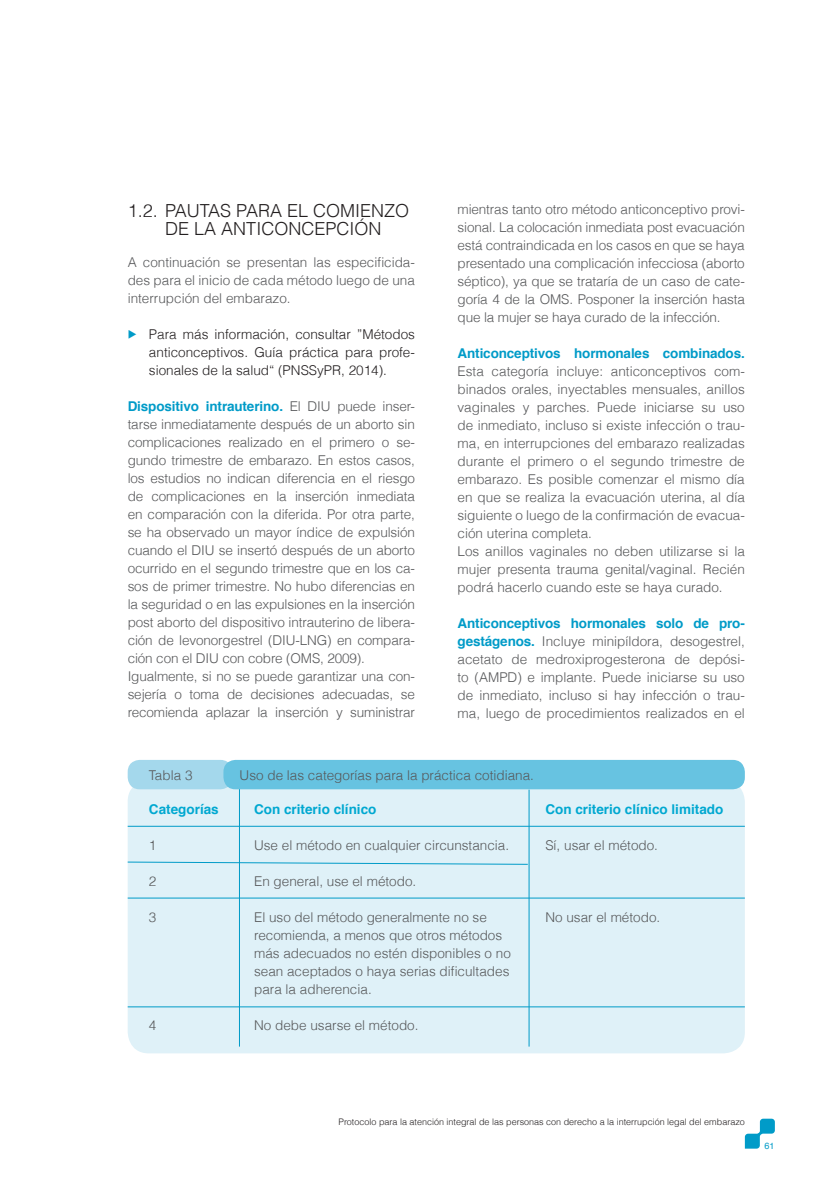
<style>
.page{position:relative;width:830px;height:1191px;background:#fff}
.page>*{position:absolute;margin:0;border:0;box-sizing:border-box;transform-origin:0 0}
.Subtítulo_2{font:300 18px/18px "Helvetica";color:#231f20;text-align:center}
.Texto{font:300 13.5px/18px "Helvetica";color:#57585a;text-align:justify}
._04_Título_3{font:300 13.5px "Helvetica";color:#57585a}
.Texto-2{font:300 13.5px/18px "Helvetica";color:#231f20;text-align:justify}
._04_Título_3-2{font:700 13.5px "Helvetica";color:#00a8d1}
.t1{font:300 9px "Helvetica";color:#231f20}
.t2{font:9px "Helvetica";color:#009bc8}
.s1{font-weight:700;color:#009bc8}
</style>
<div class="page">
<svg style="left:744px;top:1118px;width:30px;height:30px"></svg>
<div style="left:128px;top:780px;width:616px;height:273px;background:#dff1f8;border-radius:21px"></div>
<hr style="left:128px;top:826px;width:616px;height:1px;background:#009bc8">
<svg style="left:127px;top:861px;width:401px;height:4px"></svg>
<hr style="left:239px;top:783px;width:1px;height:263px;background:#009bc8">
<div style="left:128px;top:760px;width:104px;height:29px;background:#a4d8ec;border-radius:12px"></div>
<div style="left:223px;top:760px;width:521px;height:29px;background:#67c3e1;border-radius:12px"></div>
<hr style="left:128px;top:897px;width:616px;height:1px;background:#009bc8">
<hr style="left:128px;top:1006px;width:616px;height:1px;background:#009bc8">
<hr style="left:528px;top:789px;width:1px;height:257px;background:#009bc8">
<p class="Subtítulo_2" style="left:128px;top:201px;width:283px">1.2. PAUTAS PARA EL COMIENZO<br>DE LA ANTICONCEPCIÓN</p>
<p class="Texto" style="left:128px;top:253px;width:289px">A continuación se presentan las especificida&shy;des para el inicio de cada método luego de una interrupción del embarazo.</p>
<p class="Texto-2" style="left:149px;top:325px;width:267px">Para más información, consultar ”Métodos anticonceptivos. Guía práctica para profe&shy;sionales de la salud“ (PNSSyPR, 2014).</p>
<p class="Texto" style="left:128px;top:397px;width:289px"><span class="s1">Dispositivo intrauterino.</span> El DIU puede inser&shy;tarse inmediatamente después de un aborto sin complicaciones realizado en el primero o se&shy;gundo trimestre de embarazo. En estos casos, los estudios no indican diferencia en el riesgo de complicaciones en la inserción inmediata en comparación con la diferida. Por otra parte, se ha observado un mayor índice de expulsión cuando el DIU se insertó después de un aborto ocurrido en el segundo trimestre que en los ca&shy;sos de primer trimestre. No hubo diferencias en la seguridad o en las expulsiones en la inserción post aborto del dispositivo intrauterino de libera&shy;ción de levonorgestrel (DIU-LNG) en compara&shy;ción con el DIU con cobre (OMS, 2009).</p>
<p class="Texto" style="left:128px;top:667px;width:289px">Igualmente, si no se puede garantizar una con&shy;sejería o toma de decisiones adecuadas, se recomienda aplazar la inserción y suministrar</p>
<p class="Texto" style="left:457px;top:200px;width:289px">mientras tanto otro método anticonceptivo provi&shy;sional. La colocación inmediata post evacuación está contraindicada en los casos en que se haya presentado una complicación infecciosa (aborto séptico), ya que se trataría de un caso de cate&shy;goría 4 de la OMS. Posponer la inserción hasta que la mujer se haya curado de la infección.</p>
<p class="Texto" style="left:457px;top:344px;width:289px"><span class="s1">Anticonceptivos hormonales combinados.<br></span>Esta categoría incluye: anticonceptivos com&shy;binados orales, inyectables mensuales, anillos vaginales y parches. Puede iniciarse su uso de inmediato, incluso si existe infección o trau&shy;ma, en interrupciones del embarazo realizadas durante el primero o el segundo trimestre de embarazo. Es posible comenzar el mismo día en que se realiza la evacuación uterina, al día siguiente o luego de la confirmación de evacua&shy;ción uterina completa.</p>
<p class="Texto" style="left:457px;top:542px;width:289px">Los anillos vaginales no deben utilizarse si la mujer presenta trauma genital/vaginal. Recién podrá hacerlo cuando este se haya curado.</p>
<p class="Texto" style="left:457px;top:614px;width:289px"><span class="s1">Anticonceptivos hormonales solo de pro&shy;gestágenos.</span> Incluye minipíldora, desogestrel, acetato de medroxiprogesterona de depósi&shy;to (AMPD) e implante. Puede iniciarse su uso de inmediato, incluso si hay infección o trau&shy;ma, luego de procedimientos realizados en el</p>
<p class="_04_Título_3" style="left:149px;top:767px;width:45px">Tabla 3</p>
<p class="_04_Título_3" style="left:239px;top:767px;width:296px">Uso de las categorías para la práctica cotidiana.</p>
<p class="_04_Título_3-2" style="left:149px;top:798px;width:71px">Categorías</p>
<p class="_04_Título_3-2" style="left:254px;top:798px;width:124px">Con criterio clínico</p>
<p class="_04_Título_3-2" style="left:545px;top:798px;width:179px">Con criterio clínico limitado</p>
<p class="_04_Título_3" style="left:149px;top:836px;width:9px">1</p>
<p class="_04_Título_3" style="left:254px;top:836px;width:256px">Use el método en cualquier circunstancia.</p>
<p class="_04_Título_3" style="left:545px;top:836px;width:114px">Sí, usar el método.</p>
<p class="_04_Título_3" style="left:149px;top:872px;width:9px">2</p>
<p class="_04_Título_3" style="left:254px;top:872px;width:164px">En general, use el método.</p>
<p class="_04_Título_3" style="left:149px;top:908px;width:9px">3</p>
<p class="_04_Título_3" style="left:254px;top:908px;width:234px">El uso del método generalmente no se</p>
<p class="_04_Título_3" style="left:545px;top:908px;width:116px">No usar el método.</p>
<p class="_04_Título_3" style="left:254px;top:926px;width:249px">recomienda, a menos que otros métodos</p>
<p class="_04_Título_3" style="left:254px;top:944px;width:258px">más adecuados no estén disponibles o no</p>
<p class="_04_Título_3" style="left:254px;top:962px;width:257px">sean aceptados o haya serias dificultades</p>
<p class="_04_Título_3" style="left:254px;top:980px;width:119px">para la adherencia.</p>
<p class="_04_Título_3" style="left:149px;top:1016px;width:9px">4</p>
<p class="_04_Título_3" style="left:254px;top:1016px;width:166px">No debe usarse el método.</p>
<p class="t1" style="left:338px;top:1116px;width:407px">Protocolo para la atención integral de las personas con derecho a la interrupción legal del embarazo</p>
<p class="t2" style="left:764px;top:1138px;width:12px">61</p>
</div>
